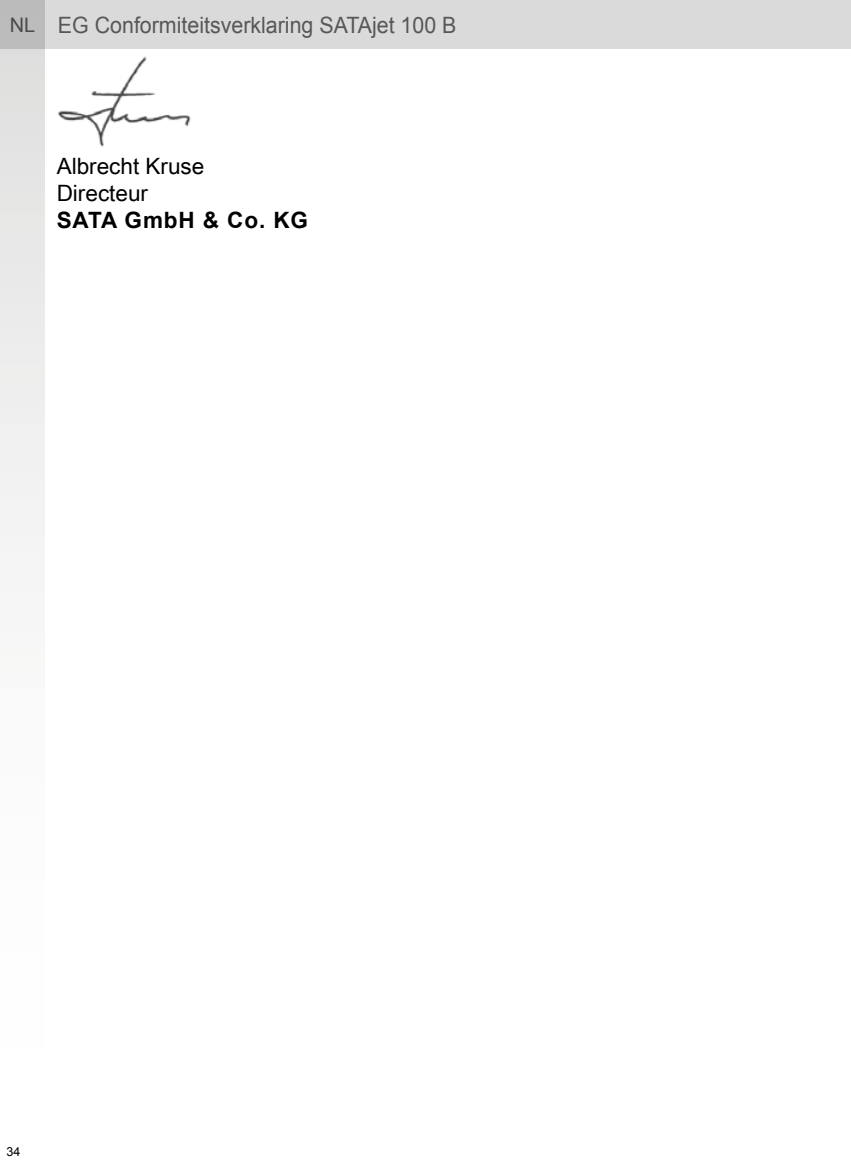
<style>
.page{position:relative;width:851px;height:1170px;background:#fff}
.page>*{position:absolute;margin:0;border:0;box-sizing:border-box;transform-origin:0 0}
.t1{font:22.5px "Arial";color:#575756;scale:.95 1}
.t2{font:22.5px/27px "Arial Unicode MS";color:#000}
.t3{font:700 22.5px "Arial";letter-spacing:.04em;color:#000}
.t4{font:12.5px "Arial";color:#000}
.s1{font-size:20px}
</style>
<div class="page">
<div style="left:0;top:0;width:850px;height:49px;background:#dadada"></div>
<svg style="left:0;top:0;width:44px;height:555px"></svg>
<img style="left:57px;top:57px;width:134px;height:90px">
<p class="t1" style="left:10px;top:10px;width:471px"><span class="s1">NL</span> EG Conformiteitsverklaring SATAjet 100 B</p>
<p class="t2" style="left:57px;top:152px;width:149px">Albrecht Kruse<br>Directeur</p>
<p class="t3" style="left:57px;top:205px;width:253px">SATA GmbH &amp; Co. KG</p>
<p class="t4" style="left:6px;top:1143px;width:15px">34</p>
</div>
